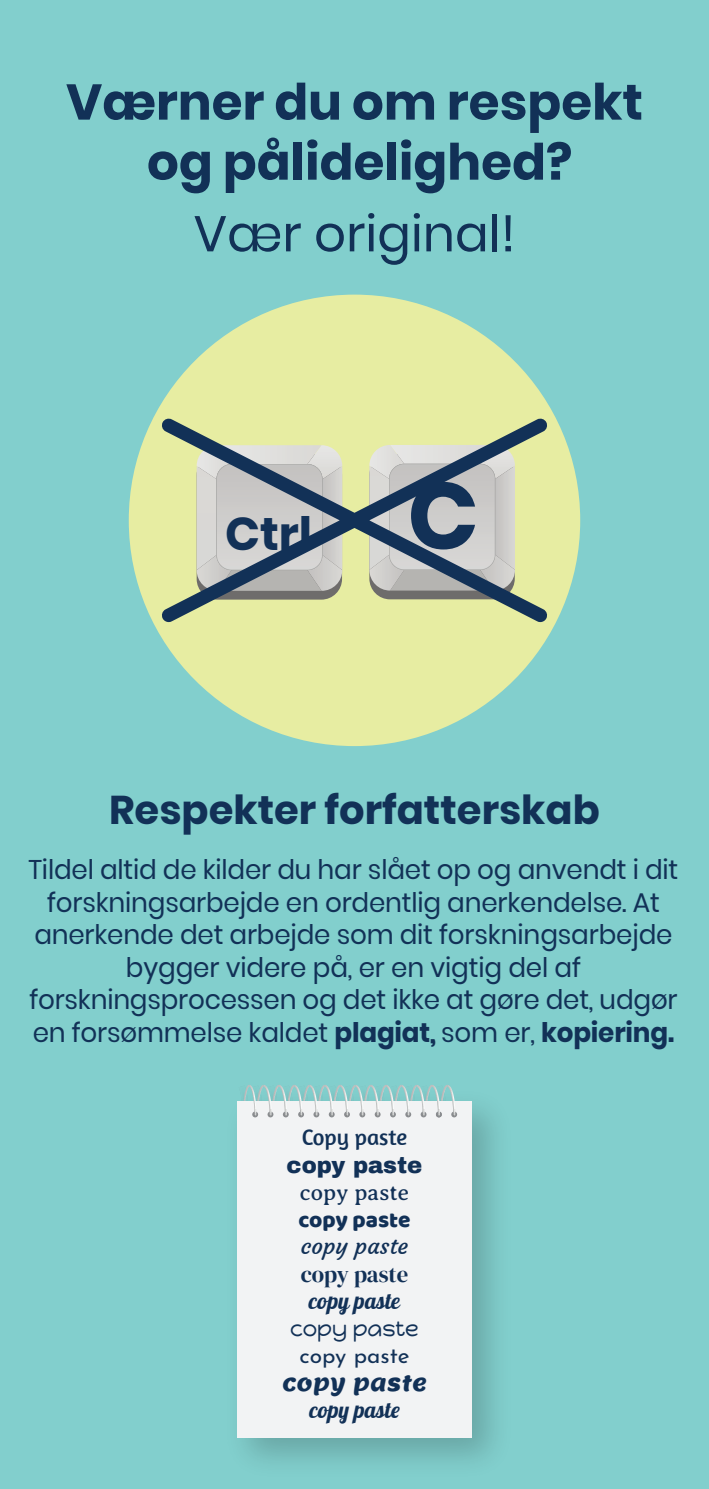
<style>
.page{position:relative;width:709px;height:1489px;background:#fff}
.page>*{position:absolute;margin:0;border:0;box-sizing:border-box;transform-origin:0 0}
.t1{font:700 50px/60px "Poppins";color:#123157;text-align:center}
.t2{font:50px "Poppins";color:#123157}
.t3{font:700 46px "Poppins";color:#123157}
.t4{font:700 40px "Poppins";color:#123157}
.t5{font:27px/32.5px "Poppins";letter-spacing:-.005em;color:#123157;text-align:center}
.t6{font:22.75px "Amaranth";color:#123157}
.t7{font:900 22.75px "Archivo";color:#123157}
.t8{font:22.75px "Averia Serif Libre";color:#123157}
.t9{font:22.75px "Baloo Bhaina";color:#123157}
.t10{font:22.75px "Courgette";color:#123157}
.t11{font:22.75px "DM Serif Display";letter-spacing:-.005em;color:#123157}
.t12{font:22.75px "Galada";color:#123157}
.t13{font:22.75px "Happy Monkey";color:#123157}
.t14{font:22.75px "Josefin Sans";color:#123157}
.t15{font:22.75px "Lemon";color:#123157}
.t16{font:22.75px "Lobster";color:#123157}
.s1{font-size:93.75px}
.s2{font-weight:700}
</style>
<div class="page">
<div style="left:0;top:0;width:709px;height:1488px;background:#82cfcd"></div>
<div style="left:129px;top:294px;width:451px;height:452px;background:#e7eda2;border-radius:50%"></div>
<svg style="left:162px;top:418px;width:385px;height:204px"></svg>
<img style="left:237px;top:1101px;width:258px;height:360px">
<div style="left:237px;top:1100px;width:234px;height:336px;background:#f2f3f4"></div>
<svg style="left:239px;top:1085px;width:218px;height:32px"></svg>
<h1 class="t1" style="left:66px;top:72px;width:578px">Værner du om respekt og pålidelighed?</h1>
<h1 class="t2" style="left:193px;top:205px;width:323px">Vær original!</h1>
<h2 class="t3" style="left:225px;top:507px;width:255px">Ctrl <span class="s1">C</span></h2>
<h3 class="t4" style="left:109px;top:786px;width:492px">Respekter forfatterskab</h3>
<p class="t5" style="left:28px;top:853px;width:651px">Tildel altid de kilder du har slået op og anvendt i dit forskningsarbejde en ordentlig anerkendelse. At anerkende det arbejde som dit forskningsarbejde bygger videre på, er en vigtig del af forskningsprocessen og det ikke at gøre det, udgør en forsømmelse kaldet <span class="s2">plagiat,</span> som er, <span class="s2">kopiering.</span></p>
<p class="t6" style="left:302px;top:1124px;width:107px">Copy paste</p>
<p class="t7" style="left:286px;top:1150px;width:137px">copy paste</p>
<p class="t8" style="left:300px;top:1179px;width:111px">copy paste</p>
<p class="t9" style="left:298px;top:1205px;width:114px">copy paste</p>
<p class="t10" style="left:301px;top:1231px;width:109px">copy paste</p>
<p class="t11" style="left:301px;top:1260px;width:109px">copy paste</p>
<p class="t12" style="left:309px;top:1287px;width:93px">copy paste</p>
<p class="t13" style="left:290px;top:1314px;width:130px">copy paste</p>
<p class="t14" style="left:299px;top:1336px;width:112px">copy paste</p>
<p class="t15" style="left:282px;top:1367px;width:146px">copy paste</p>
<p class="t16" style="left:309px;top:1394px;width:92px">copy paste</p>
</div>
